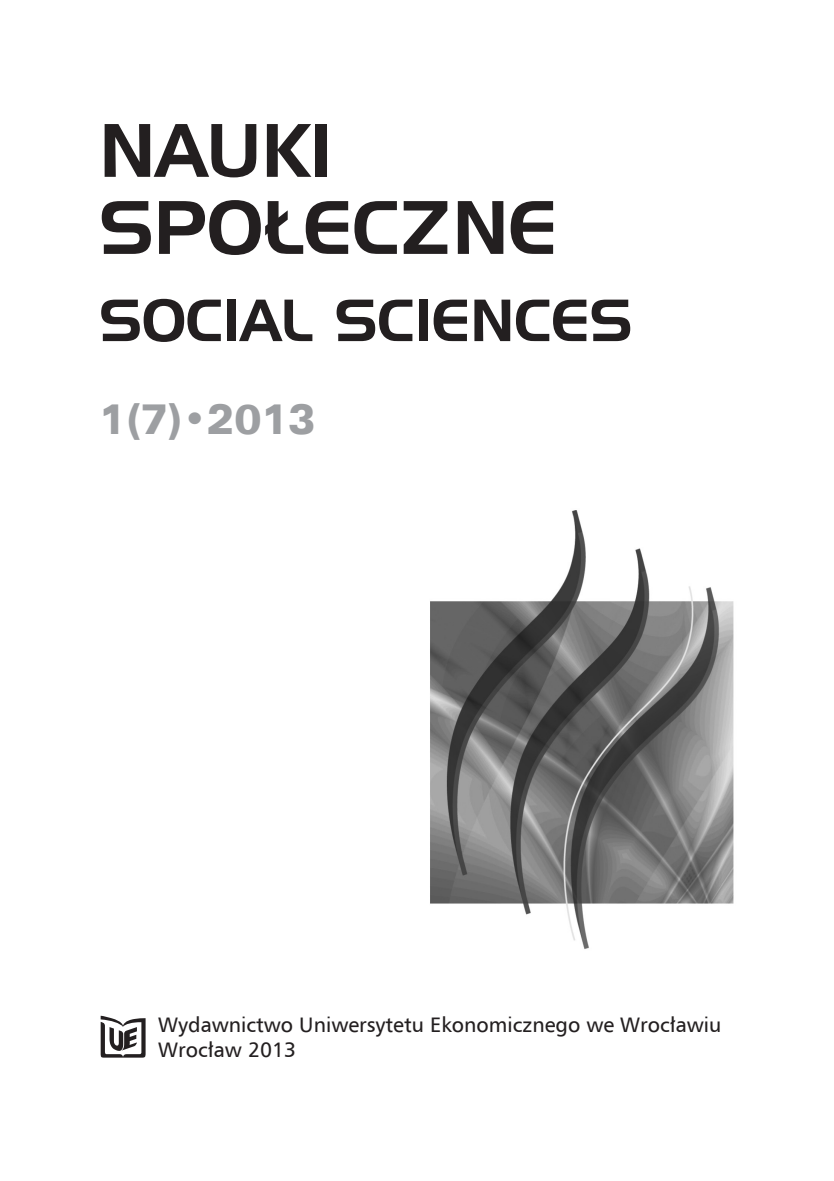
<style>
.page{position:relative;width:834px;height:1181px;background:#fff}
.page>*{position:absolute;margin:0;border:0;box-sizing:border-box;transform-origin:0 0}
.t1{font:73.5px/77px "Handel Gothic EU";color:#231f20}
.t2{font:57.75px "Handel Gothic EU";color:#231f20}
.t3{font:42px "Zurich Blk Ex EU";color:#9d9fa2;scale:.85 1}
.t4{font:21px/25.2px "Humnst 777 EU";color:#231f20}
</style>
<div class="page">
<svg style="left:101px;top:1015px;width:44px;height:42px"></svg>
<img style="left:430px;top:510px;width:304px;height:439px">
<h1 class="t1" style="left:99px;top:112px;width:459px">NAUKI<br>SPOŁECZNE</h1>
<h2 class="t2" style="left:99px;top:285px;width:534px">SOCIAL SCIENCES</h2>
<h3 class="t3" style="left:99px;top:394px;width:256px">1(7)•2013</h3>
<p class="t4" style="left:158px;top:1011px;width:564px">Wydawnictwo Uniwersytetu Ekonomicznego we Wrocławiu<br>Wrocław 2013</p>
</div>
